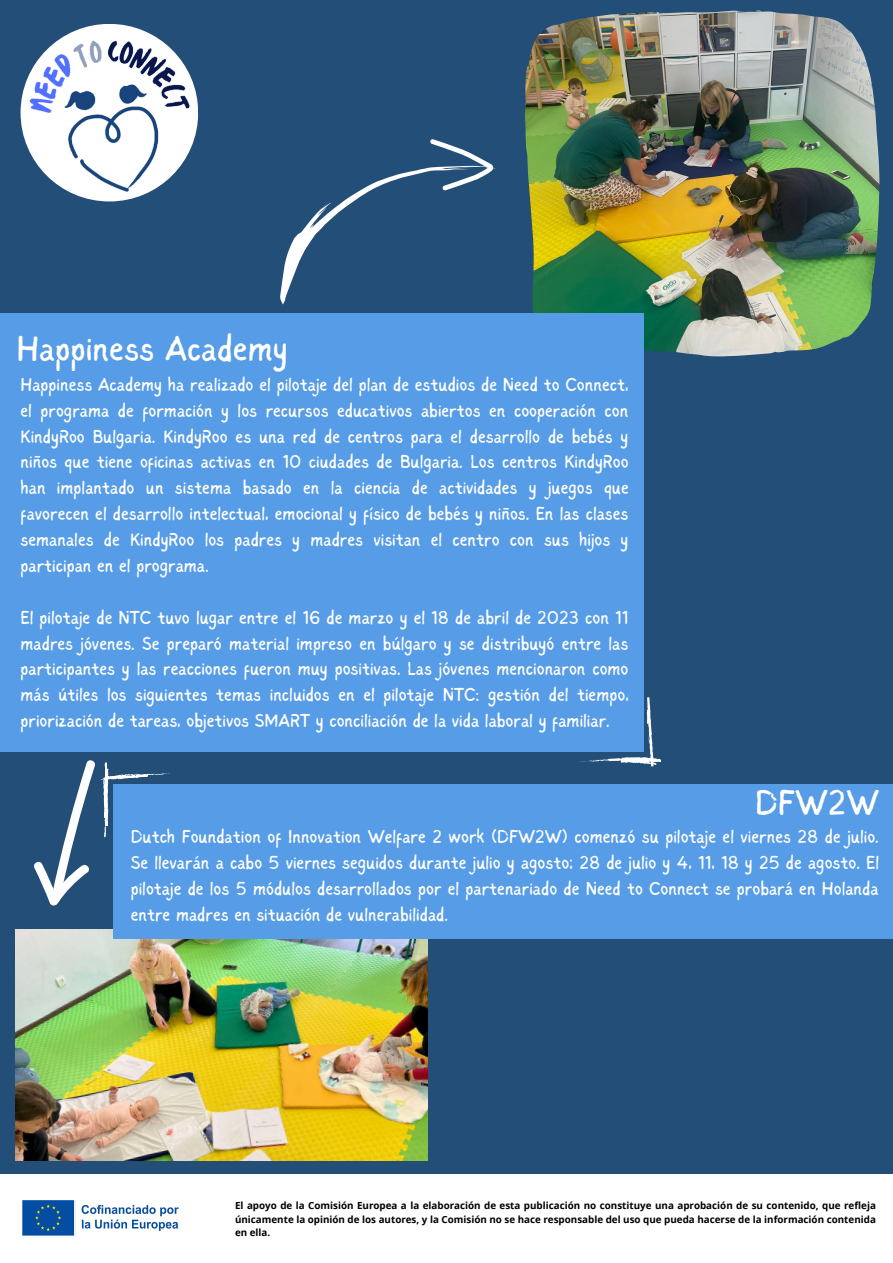
<style>
.page{position:relative;width:893px;height:1263px;background:#fff}
.page>*{position:absolute;margin:0;border:0;box-sizing:border-box;transform-origin:0 0}
.t1{font:36px "Sigher";color:#fff}
.t2{font:18.75px/25.9px "Sigher";color:#fff;text-align:justify}
.t3{font:700 9.82px/13.5px "Open Sans";color:#000}
</style>
<div class="page">
<div style="left:0;top:0;width:893px;height:356px;background:#224e78"></div>
<div style="left:0;top:329px;width:893px;height:845px;background:#224e78"></div>
<img style="left:21px;top:24px;width:177px;height:178px">
<img style="left:16px;top:929px;width:411px;height:231px">
<img style="left:525px;top:10px;width:354px;height:346px">
<svg style="left:308px;top:168px;width:188px;height:55px"></svg>
<svg style="left:280px;top:223px;width:47px;height:82px"></svg>
<svg style="left:416px;top:139px;width:79px;height:60px"></svg>
<div style="left:0;top:313px;width:643px;height:439px;background:#579ce6"></div>
<div style="left:113px;top:784px;width:780px;height:154px;background:#579ce6"></div>
<svg style="left:579px;top:537px;width:81px;height:230px"></svg>
<svg style="left:21px;top:760px;width:149px;height:170px"></svg>
<img style="left:22px;top:1199px;width:157px;height:38px">
<p class="t1" style="left:17px;top:334px;width:273px">Happiness Academy</p>
<p class="t2" style="left:21px;top:373px;width:610px">Happiness Academy ha realizado el pilotaje del plan de estudios de Need to Connect, el programa de formación y los recursos educativos abiertos en cooperación con KindyRoo Bulgaria. KindyRoo es una red de centros para el desarrollo de bebés y niños que tiene oficinas activas en 10 ciudades de Bulgaria. Los centros KindyRoo han implantado un sistema basado en la ciencia de actividades y juegos que favorecen el desarrollo intelectual, emocional y físico de bebés y niños. En las clases semanales de KindyRoo los padres y madres visitan el centro con sus hijos y participan en el programa.</p>
<p class="t2" style="left:21px;top:606px;width:610px">El pilotaje de NTC tuvo lugar entre el 16 de marzo y el 18 de abril de 2023 con 11 madres jóvenes. Se preparó material impreso en búlgaro y se distribuyó entre las participantes y las reacciones fueron muy positivas. Las jóvenes mencionaron como más útiles los siguientes temas incluidos en el pilotaje NTC: gestión del tiempo, priorización de tareas, objetivos SMART y conciliación de la vida laboral y familiar.</p>
<p class="t1" style="left:755px;top:788px;width:125px">DFW2W</p>
<p class="t2" style="left:131px;top:825px;width:750px">Dutch Foundation of Innovation Welfare 2 work (DFW2W) comenzó su pilotaje el viernes 28 de julio.<br>Se llevarán a cabo 5 viernes seguidos durante julio y agosto; 28 de julio y 4, 11, 18 y 25 de agosto. El pilotaje de los 5 módulos desarrollados por el partenariado de Need to Connect se probará en Holanda entre madres en situación de vulnerabilidad.</p>
<p class="t3" style="left:235px;top:1198px;width:642px">El apoyo de la Comisión Europea a la elaboración de esta publicación no constituye una aprobación de su contenido, que refleja únicamente la opinión de los autores, y la Comisión no se hace responsable del uso que pueda hacerse de la información contenida</p>
<p class="t3" style="left:235px;top:1225px;width:37px">en ella.</p>
</div>
